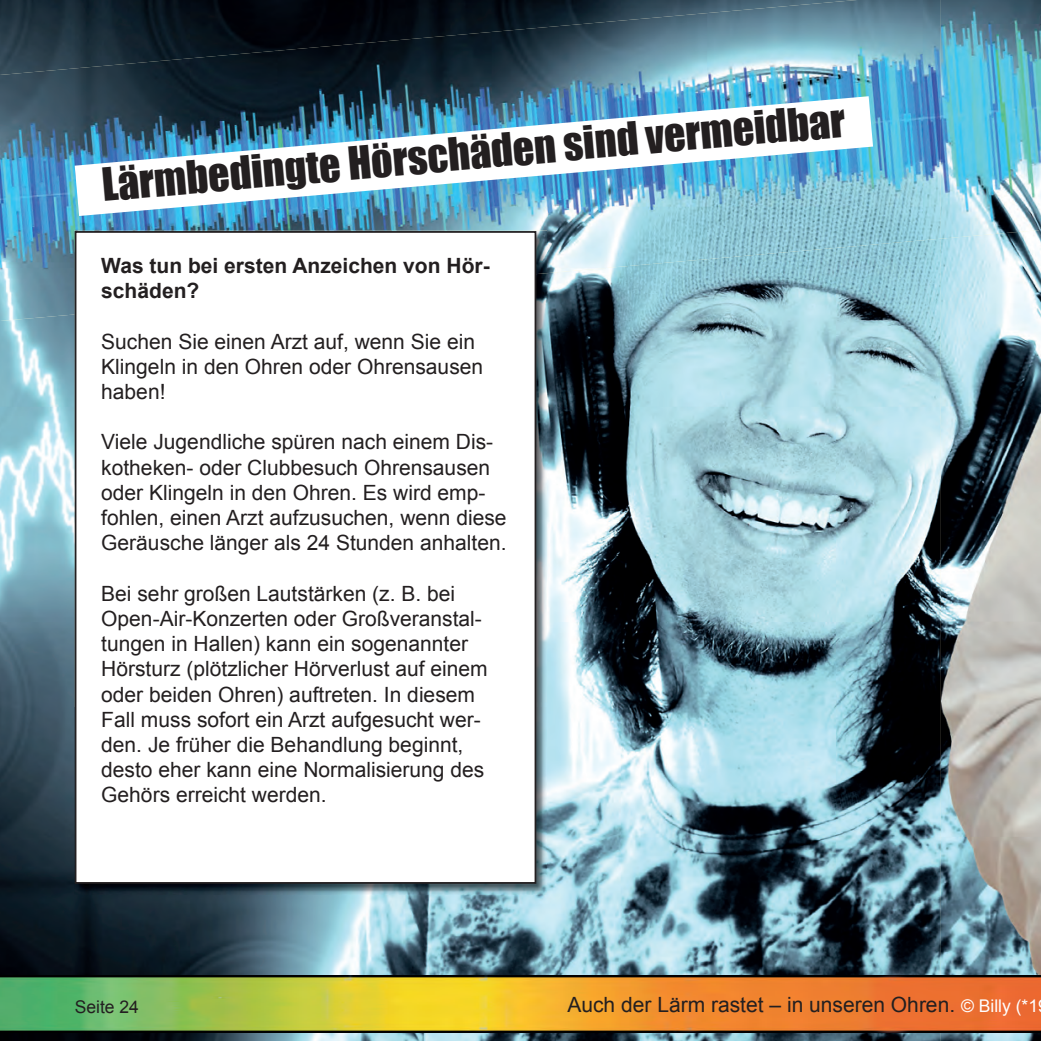
<style>
.page{position:relative;width:1041px;height:1041px;background:#fff}
.page>*{position:absolute;margin:0;border:0;box-sizing:border-box;transform-origin:0 0}
.t1{font:42px "Impact";color:#231f20}
.t2{font:21px/25.2px "Arial";color:#231f20}
.t3{font:700 21px/25.2px "Arial";color:#231f20}
.t4{font:17.5px "Arial";color:#231f20}
.s1{font-size:17.5px;color:#fff}
</style>
<div class="page">
<img style="left:0;top:0;width:940px;height:1040px">
<img style="left:940px;top:239px;width:100px;height:801px">
<img style="left:276px;top:0;width:664px;height:268px">
<img style="left:0;top:51px;width:277px;height:217px">
<img style="left:0;top:268px;width:74px;height:55px">
<img style="left:547px;top:268px;width:62px;height:5px">
<img style="left:940px;top:0;width:100px;height:239px">
<img style="left:75px;top:96px;width:798px;height:120px">
<img style="left:74px;top:314px;width:473px;height:580px">
<img style="left:74px;top:230px;width:473px;height:84px">
<div style="left:76px;top:232px;width:459px;height:650px;background:#fff"></div>
<div style="left:75px;top:231px;width:461px;height:652px;border:2px solid #231f20"></div>
<img style="left:0;top:975px;width:1040px;height:57px">
<h1 class="t1" style="left:99px;top:152px;width:747px;rotate:-5deg">Lärmbedingte Hörschäden sind vermeidbar</h1>
<p class="t3" style="left:101px;top:253px;width:390px">Was tun bei ersten Anzeichen von Hör&shy;schäden?</p>
<p class="t2" style="left:101px;top:329px;width:383px">Suchen Sie einen Arzt auf, wenn Sie ein<br>Klingeln in den Ohren oder Ohrensausen haben!</p>
<p class="t2" style="left:101px;top:429px;width:407px">Viele Jugendliche spüren nach einem Dis&shy;kotheken- oder Clubbesuch Ohrensausen oder Klingeln in den Ohren. Es wird emp&shy;fohlen, einen Arzt aufzusuchen, wenn diese Geräusche länger als 24 Stunden anhalten.</p>
<p class="t2" style="left:101px;top:581px;width:388px">Bei sehr großen Lautstärken (z. B. bei Open-Air-Konzerten oder Großveranstal&shy;tungen in Hallen) kann ein sogenannter Hörsturz (plötzlicher Hörverlust auf einem oder beiden Ohren) auftreten. In diesem Fall muss sofort ein Arzt aufgesucht wer&shy;den. Je früher die Behandlung beginnt, desto eher kann eine Normalisierung des Gehörs erreicht werden.</p>
<p class="t4" style="left:75px;top:995px;width:66px">Seite 24</p>
<p class="t2" style="left:567px;top:992px;width:472px">Auch der Lärm rastet – in unseren Ohren. <span class="s1">© Billy (*1</span></p>
</div>
